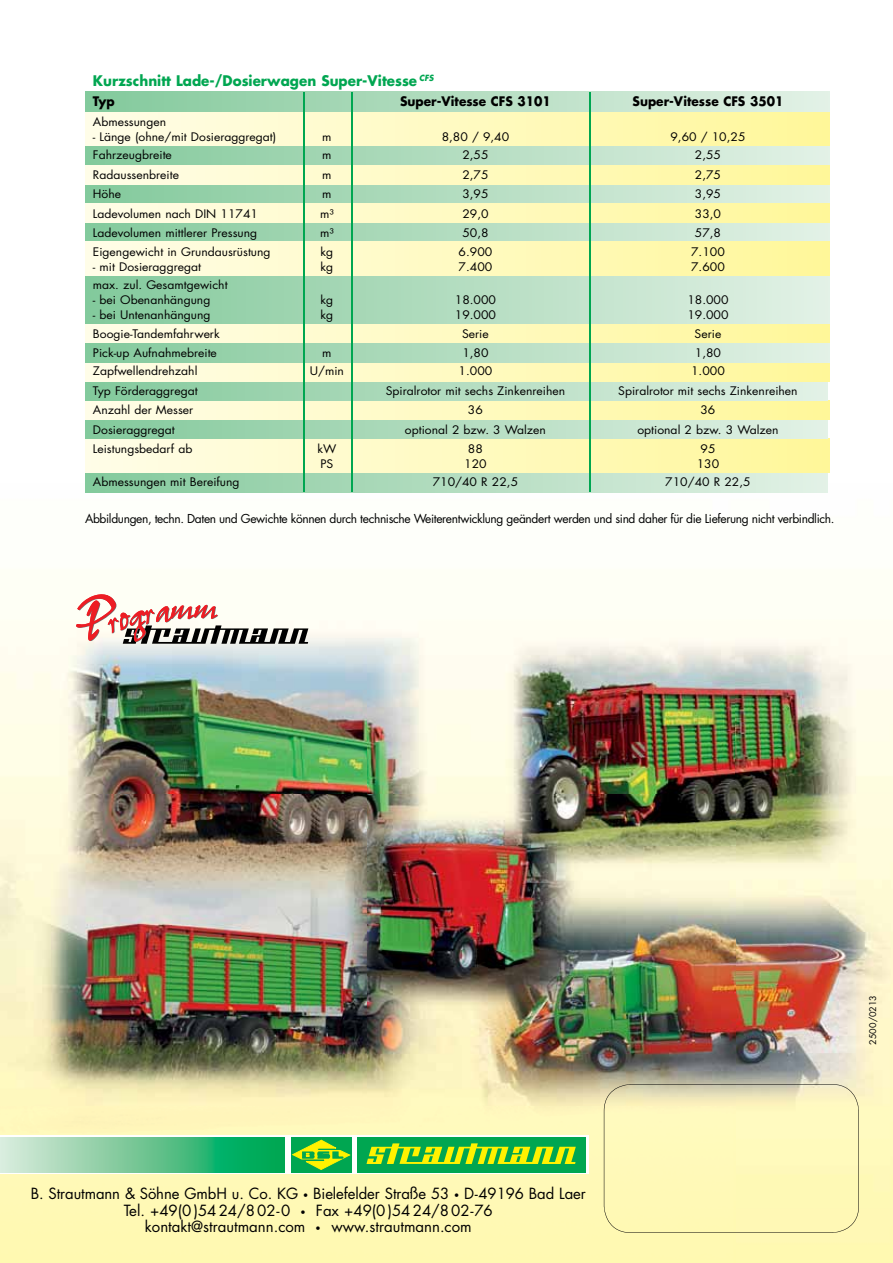
<style>
.page{position:relative;width:893px;height:1263px;background:#fff}
.page>*{position:absolute;margin:0;border:0;box-sizing:border-box;transform-origin:0 0}
.t1{font:15px/17.1px "Futura";color:#000;text-align:center}
.t2{font:700 14.25px "Futura";color:#00a651;scale:.95 1}
.t3{font:700 12.9px "Futura";color:#000;scale:.95 1}
.t4{font:12px "Futura";letter-spacing:-.03em;color:#000}
.t5{font:11.55px "Futura";color:#000;scale:1.06 1}
.t6{font:9px "Futura";color:#000}
.s1{font-weight:700}
</style>
<div class="page">
<img style="left:0;top:492px;width:893px;height:771px">
<div style="left:0;top:1135px;width:588px;height:38px;background:#fff"></div>
<svg style="left:0;top:1137px;width:284px;height:35px;background:#67c693"></svg>
<div style="left:358px;top:1137px;width:228px;height:35px;background:#00a651"></div>
<svg style="left:366px;top:1143px;width:210px;height:21px"></svg>
<div style="left:291px;top:1137px;width:61px;height:35px;background:#00a651"></div>
<svg style="left:293px;top:1140px;width:57px;height:29px"></svg>
<svg style="left:604px;top:1084px;width:255px;height:149px;background:#f9f3b7"></svg>
<div style="left:85px;top:276px;width:744px;height:48px;background:linear-gradient(to right,#83c99b,#e2f1e5)"></div>
<div style="left:85px;top:324px;width:744px;height:19px;background:linear-gradient(to right,#fffde9,#fef799)"></div>
<div style="left:85px;top:223px;width:744px;height:19px;background:linear-gradient(to right,#83c99b,#e2f1e5)"></div>
<div style="left:85px;top:242px;width:744px;height:34px;background:linear-gradient(to right,#fffde9,#fef799)"></div>
<div style="left:85px;top:185px;width:744px;height:19px;background:linear-gradient(to right,#83c99b,#e2f1e5)"></div>
<div style="left:85px;top:204px;width:744px;height:19px;background:linear-gradient(to right,#fffde9,#fef799)"></div>
<div style="left:85px;top:473px;width:743px;height:19px;background:linear-gradient(to right,#83c99b,#e2f1e5)"></div>
<div style="left:85px;top:439px;width:744px;height:34px;background:linear-gradient(to right,#fffde9,#fef799)"></div>
<div style="left:85px;top:111px;width:744px;height:35px;background:linear-gradient(to right,#fffde9,#fef799)"></div>
<div style="left:85px;top:92px;width:744px;height:19px;background:linear-gradient(to right,#83c99b,#e2f1e5)"></div>
<div style="left:85px;top:146px;width:744px;height:19px;background:linear-gradient(to right,#83c99b,#e2f1e5)"></div>
<div style="left:85px;top:420px;width:743px;height:19px;background:linear-gradient(to right,#83c99b,#e2f1e5)"></div>
<div style="left:85px;top:401px;width:744px;height:19px;background:linear-gradient(to right,#fffde9,#fef799)"></div>
<div style="left:85px;top:381px;width:743px;height:20px;background:linear-gradient(to right,#83c99b,#e2f1e5)"></div>
<div style="left:85px;top:362px;width:744px;height:19px;background:linear-gradient(to right,#fffde9,#fef799)"></div>
<div style="left:85px;top:343px;width:744px;height:19px;background:linear-gradient(to right,#83c99b,#e2f1e5)"></div>
<div style="left:85px;top:165px;width:744px;height:20px;background:linear-gradient(to right,#fffde9,#fef799)"></div>
<hr style="left:590px;top:92px;width:1px;height:400px;background:#00a651">
<hr style="left:351px;top:92px;width:2px;height:400px;background:#00a651">
<hr style="left:303px;top:92px;width:1px;height:400px;background:#00a651">
<svg style="left:76px;top:594px;width:232px;height:50px"></svg>
<p class="t2" style="left:93px;top:71px;width:360px">Kurzschnitt Lade-/Dosierwagen Super-Vitesse <sup>CFS</sup></p>
<p class="t3" style="left:93px;top:92px;width:24px">Typ</p>
<p class="t3" style="left:400px;top:92px;width:160px">Super-Vitesse CFS 3101</p>
<p class="t3" style="left:632px;top:92px;width:160px">Super-Vitesse CFS 3501</p>
<p class="t5" style="left:93px;top:113px;width:71px">Abmessungen</p>
<p class="t5" style="left:93px;top:128px;width:175px">- Länge (ohne/mit Dosieraggregat)</p>
<p class="t5" style="left:322px;top:128px;width:10px">m</p>
<p class="t5" style="left:442px;top:128px;width:65px">8,80 / 9,40</p>
<p class="t5" style="left:670px;top:128px;width:72px">9,60 / 10,25</p>
<p class="t5" style="left:93px;top:147px;width:76px">Fahrzeugbreite</p>
<p class="t5" style="left:322px;top:147px;width:10px">m</p>
<p class="t5" style="left:462px;top:147px;width:26px">2,55</p>
<p class="t5" style="left:695px;top:147px;width:26px">2,55</p>
<p class="t5" style="left:93px;top:167px;width:83px">Radaussenbreite</p>
<p class="t5" style="left:322px;top:167px;width:10px">m</p>
<p class="t5" style="left:462px;top:167px;width:26px">2,75</p>
<p class="t5" style="left:695px;top:167px;width:26px">2,75</p>
<p class="t5" style="left:93px;top:186px;width:28px">Höhe</p>
<p class="t5" style="left:322px;top:186px;width:10px">m</p>
<p class="t5" style="left:462px;top:186px;width:26px">3,95</p>
<p class="t5" style="left:695px;top:186px;width:26px">3,95</p>
<p class="t5" style="left:93px;top:206px;width:157px">Ladevolumen nach DIN 11741</p>
<p class="t5" style="left:320px;top:206px;width:15px">m³</p>
<p class="t5" style="left:462px;top:206px;width:26px">29,0</p>
<p class="t5" style="left:695px;top:206px;width:26px">33,0</p>
<p class="t5" style="left:93px;top:225px;width:157px">Ladevolumen mittlerer Pressung</p>
<p class="t5" style="left:320px;top:225px;width:15px">m³</p>
<p class="t5" style="left:462px;top:225px;width:26px">50,8</p>
<p class="t5" style="left:695px;top:225px;width:26px">57,8</p>
<p class="t5" style="left:93px;top:244px;width:169px">Eigengewicht in Grundausrüstung</p>
<p class="t5" style="left:321px;top:244px;width:14px">kg</p>
<p class="t5" style="left:459px;top:244px;width:33px">6.900</p>
<p class="t5" style="left:691px;top:244px;width:33px">7.100</p>
<p class="t5" style="left:93px;top:259px;width:104px">- mit Dosieraggregat</p>
<p class="t5" style="left:321px;top:259px;width:14px">kg</p>
<p class="t5" style="left:459px;top:259px;width:33px">7.400</p>
<p class="t5" style="left:691px;top:259px;width:33px">7.600</p>
<p class="t5" style="left:93px;top:277px;width:129px">max. zul. Gesamtgewicht</p>
<p class="t5" style="left:93px;top:292px;width:112px">- bei Obenanhängung</p>
<p class="t5" style="left:321px;top:292px;width:14px">kg</p>
<p class="t5" style="left:455px;top:292px;width:40px">18.000</p>
<p class="t5" style="left:687px;top:292px;width:40px">18.000</p>
<p class="t5" style="left:93px;top:307px;width:112px">- bei Untenanhängung</p>
<p class="t5" style="left:321px;top:307px;width:14px">kg</p>
<p class="t5" style="left:455px;top:307px;width:40px">19.000</p>
<p class="t5" style="left:687px;top:307px;width:40px">19.000</p>
<p class="t5" style="left:93px;top:326px;width:121px">Boogie-Tandemfahrwerk</p>
<p class="t5" style="left:462px;top:326px;width:27px">Serie</p>
<p class="t5" style="left:695px;top:326px;width:27px">Serie</p>
<p class="t5" style="left:93px;top:344px;width:118px">Pick-up Aufnahmebreite</p>
<p class="t5" style="left:322px;top:344px;width:10px">m</p>
<p class="t5" style="left:462px;top:344px;width:26px">1,80</p>
<p class="t5" style="left:695px;top:344px;width:26px">1,80</p>
<p class="t5" style="left:93px;top:363px;width:100px">Zapfwellendrehzahl</p>
<p class="t5" style="left:310px;top:363px;width:34px">U/min</p>
<p class="t5" style="left:459px;top:363px;width:33px">1.000</p>
<p class="t5" style="left:691px;top:363px;width:33px">1.000</p>
<p class="t5" style="left:93px;top:383px;width:100px">Typ Förderaggregat</p>
<p class="t5" style="left:386px;top:383px;width:171px">Spiralrotor mit sechs Zinkenreihen</p>
<p class="t5" style="left:618px;top:383px;width:171px">Spiralrotor mit sechs Zinkenreihen</p>
<p class="t5" style="left:93px;top:402px;width:96px">Anzahl der Messer</p>
<p class="t5" style="left:468px;top:402px;width:16px">36</p>
<p class="t5" style="left:700px;top:402px;width:16px">36</p>
<p class="t5" style="left:93px;top:422px;width:79px">Dosieraggregat</p>
<p class="t5" style="left:405px;top:422px;width:135px">optional 2 bzw. 3 Walzen</p>
<p class="t5" style="left:637px;top:422px;width:135px">optional 2 bzw. 3 Walzen</p>
<p class="t5" style="left:93px;top:441px;width:95px">Leistungsbedarf ab</p>
<p class="t5" style="left:317px;top:441px;width:19px">kW</p>
<p class="t5" style="left:468px;top:441px;width:16px">88</p>
<p class="t5" style="left:700px;top:441px;width:16px">95</p>
<p class="t5" style="left:320px;top:456px;width:14px">PS</p>
<p class="t5" style="left:464px;top:456px;width:23px">120</p>
<p class="t5" style="left:697px;top:456px;width:23px">130</p>
<p class="t5" style="left:93px;top:474px;width:140px">Abmessungen mit Bereifung</p>
<p class="t5" style="left:433px;top:474px;width:82px">710/40 R 22,5</p>
<p class="t5" style="left:665px;top:474px;width:82px">710/40 R 22,5</p>
<p class="t4" style="left:85px;top:510px;width:751px">Abbildungen, techn. Daten und Gewichte können durch technische Weiterentwicklung geändert werden und sind daher für die Lieferung nicht verbindlich.</p>
<p class="t1" style="left:31px;top:1184px;width:557px">B. Strautmann &amp; Söhne GmbH u. Co. KG <span class="s1">·</span> Bielefelder Straße 53 <span class="s1">·</span> D-49196 Bad Laer<br>Tel. +49(0)5424/802-0 <span class="s1">·</span> Fax +49(0)5424/802-76</p>
<p class="t1" style="left:145px;top:1217px;width:328px">kontakt@strautmann.com <span class="s1">·</span> www.strautmann.com</p>
<p class="t6" style="left:866px;top:1044px;width:51px;rotate:-90deg">2500/0213</p>
</div>
